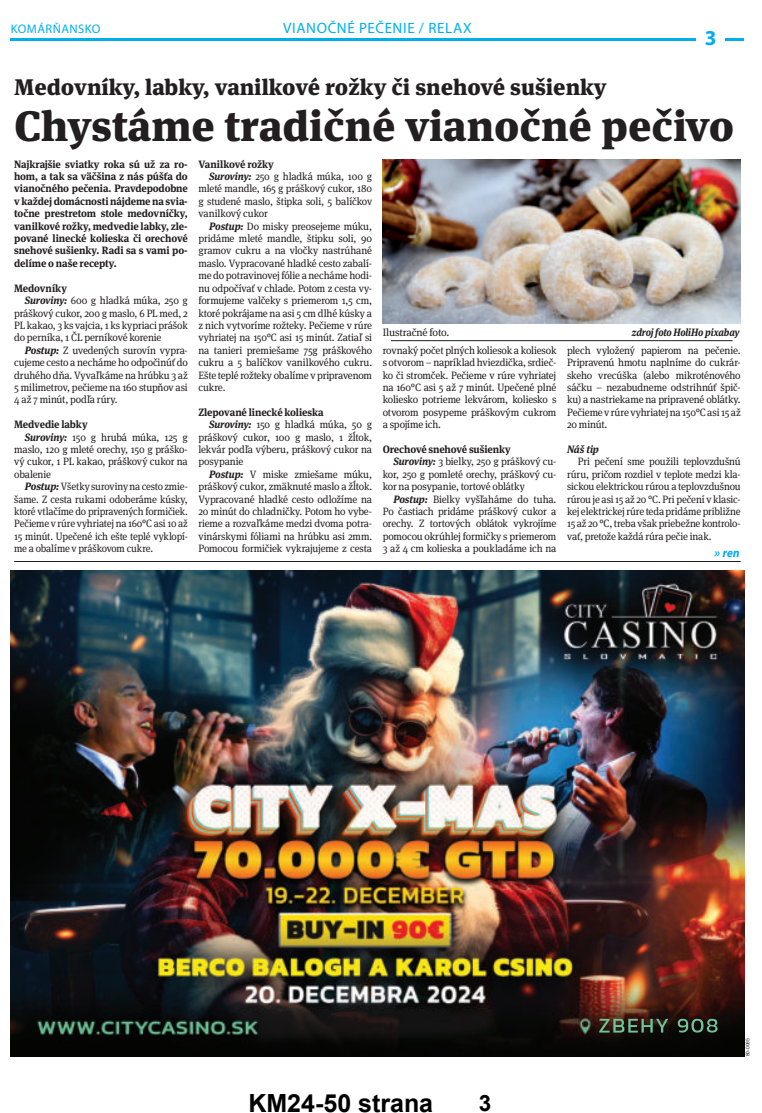
<style>
.page{position:relative;width:762px;height:1113px;background:#fff}
.page>*{position:absolute;margin:0;border:0;box-sizing:border-box;transform-origin:0 0}
.t1{font:900 42.5px "Meta Serif Pro";color:#231f20}
.t2{font:700 25px "Arial";color:#000}
.t3{font:900 22.5px "Meta Serif Pro";color:#231f20}
.t4{font:700 22.5px "Arial";color:#000}
.t5{font:700 21.25px "Myriad Pro";color:#00aeef}
.t6{font:15px "Myriad Pro";letter-spacing:.045em;color:#00aeef}
.t7{font:12.5px "Myriad Pro";letter-spacing:.035em;color:#00aeef}
.t8{font:italic 700 12.5px "Myriad Pro";color:#00aeef}
.t9{font:10.62px/12.4px "Meta Serif Pro";letter-spacing:-.015em;color:#231f20;text-align:justify;scale:.96 1}
.t10{font:700 10.62px/12.4px "Meta Serif Pro";letter-spacing:-.01em;color:#231f20;text-align:justify;scale:.96 1}
.t11{font:10.62px/12.4px "Meta Serif Pro";letter-spacing:-.015em;color:#231f20;text-align:justify;scale:.95 1}
.t12{font:10.62px "Meta Serif Pro";letter-spacing:-.015em;color:#231f20;scale:.94 1}
.t13{font:italic 700 10.62px "Meta Serif Pro";letter-spacing:-.015em;color:#231f20;scale:.9 1}
.t14{font:10.62px "Meta Serif Pro";letter-spacing:-.015em;color:#231f20}
.t15{font:italic 700 10.62px "Meta Serif Pro";letter-spacing:-.015em;color:#231f20;scale:.96 1}
.t16{font:5px "Arial";color:#231f20}
.s1{font-weight:700;font-style:italic}
</style>
<div class="page">
<hr style="left:11px;top:38px;width:733px;height:3px;background:#00aeef">
<div style="left:696px;top:29px;width:29px;height:18px;background:#fff"></div>
<hr style="left:14px;top:561px;width:727px;height:1px;background:#231f20">
<img style="left:383px;top:159px;width:358px;height:164px">
<hr style="left:391px;top:340px;width:341px;height:1px;background:#231f20">
<img style="left:11px;top:570px;width:733px;height:486px">
<img style="left:599px;top:1018px;width:118px;height:14px">
<p class="t7" style="left:11px;top:21px;width:91px">KOMÁRŇANSKO</p>
<h3 class="t6" style="left:283px;top:19px;width:190px">VIANOČNÉ PEČENIE / RELAX</h3>
<h3 class="t5" style="left:705px;top:25px;width:13px">3</h3>
<h3 class="t3" style="left:14px;top:77px;width:594px">Medovníky, labky, vanilkové rožky či snehové sušienky</h3>
<h1 class="t1" style="left:14px;top:108px;width:721px">Chystáme tradičné vianočné pečivo</h1>
<p class="t10" style="left:14px;top:158px;width:182px">Najkrajšie sviatky roka sú už za ro&shy;hom, a tak sa väčšina z nás púšťa do vianočného pečenia. Pravdepodobne v každej domácnosti nájdeme na svia&shy;točne prestretom stole medovníčky, vanilkové rožky, medvedie labky, zle&shy;pované linecké kolieska či orechové snehové sušienky. Radi sa s vami po&shy;delíme o naše recepty.</p>
<p class="t10" style="left:14px;top:282px;width:57px">Medovníky</p>
<p class="t9" style="left:25px;top:294px;width:171px"><span class="s1">Suroviny:</span> 600 g hladká múka, 250 g</p>
<p class="t9" style="left:14px;top:306px;width:182px">práškový cukor, 200 g maslo, 6 PL med, 2</p>
<p class="t9" style="left:14px;top:319px;width:182px">PL kakao, 3 ks vajcia, 1 ks kypriaci prášok</p>
<p class="t9" style="left:14px;top:331px;width:155px">do perníka, 1 ČL perníkové korenie</p>
<p class="t9" style="left:25px;top:344px;width:171px"><span class="s1">Postup:</span> Z uvedených surovín vypra-</p>
<p class="t9" style="left:14px;top:356px;width:182px">cujeme cesto a necháme ho odpočinúť do</p>
<p class="t9" style="left:14px;top:368px;width:182px">druhého dňa. Vyvaľkáme na hrúbku 3 až</p>
<p class="t9" style="left:14px;top:381px;width:182px">5 milimetrov, pečieme na 160 stupňov asi</p>
<p class="t9" style="left:14px;top:393px;width:109px">4 až 7 minút, podľa rúry.</p>
<p class="t10" style="left:14px;top:419px;width:78px">Medvedie labky</p>
<p class="t9" style="left:25px;top:430px;width:171px"><span class="s1">Suroviny:</span> 150 g hrubá múka, 125 g</p>
<p class="t9" style="left:14px;top:443px;width:182px">maslo, 120 g mleté orechy, 150 g práško-</p>
<p class="t9" style="left:14px;top:455px;width:182px">vý cukor, 1 PL kakao, práškový cukor na</p>
<p class="t9" style="left:14px;top:468px;width:40px">obalenie</p>
<p class="t12" style="left:25px;top:480px;width:175px"><span class="s1">Postup:</span> Všetky suroviny na cesto zmie-</p>
<p class="t12" style="left:14px;top:493px;width:186px">šame. Z cesta rukami odoberáme kúsky,</p>
<p class="t12" style="left:14px;top:505px;width:186px">ktoré vtlačíme do pripravených formičiek.</p>
<p class="t12" style="left:14px;top:518px;width:186px">Pečieme v rúre vyhriatej na 160°C asi 10 až</p>
<p class="t12" style="left:14px;top:530px;width:186px">15 minút. Upečené ich ešte teplé vyklopí-</p>
<p class="t12" style="left:14px;top:542px;width:149px">me a obalíme v práškovom cukre.</p>
<p class="t10" style="left:198px;top:158px;width:80px">Vanilkové rožky</p>
<p class="t9" style="left:209px;top:170px;width:171px"><span class="s1">Suroviny:</span> 250 g hladká múka, 100 g</p>
<p class="t9" style="left:198px;top:182px;width:182px">mleté mandle, 165 g práškový cukor, 180</p>
<p class="t9" style="left:198px;top:195px;width:182px">g studené maslo, štipka soli, 5 balíčkov</p>
<p class="t9" style="left:198px;top:207px;width:74px">vanilkový cukor</p>
<p class="t9" style="left:209px;top:220px;width:171px"><span class="s1">Postup:</span> Do misky preosejeme múku,</p>
<p class="t9" style="left:198px;top:232px;width:182px">pridáme mleté mandle, štipku soli, 90</p>
<p class="t9" style="left:198px;top:244px;width:182px">gramov cukru a na vločky nastrúhané</p>
<p class="t9" style="left:198px;top:257px;width:182px">maslo. Vypracované hladké cesto zabalí-</p>
<p class="t9" style="left:198px;top:269px;width:182px">me do potravinovej fólie a necháme hodi-</p>
<p class="t9" style="left:198px;top:282px;width:182px">nu odpočívať v chlade. Potom z cesta vy-</p>
<p class="t9" style="left:198px;top:294px;width:182px">formujeme valčeky s priemerom 1,5 cm,</p>
<p class="t9" style="left:198px;top:306px;width:182px">ktoré pokrájame na asi 5 cm dlhé kúsky a</p>
<p class="t9" style="left:198px;top:319px;width:182px">z nich vytvoríme rožteky. Pečieme v rúre</p>
<p class="t9" style="left:198px;top:331px;width:182px">vyhriatej na 150°C asi 15 minút. Zatiaľ si</p>
<p class="t9" style="left:198px;top:344px;width:182px">na tanieri premiešame 75g práškového</p>
<p class="t9" style="left:198px;top:356px;width:182px">cukru a 5 balíčkov vanilkového cukru.</p>
<p class="t9" style="left:198px;top:368px;width:182px">Ešte teplé rožteky obalíme v pripravenom</p>
<p class="t9" style="left:198px;top:381px;width:30px">cukre.</p>
<p class="t10" style="left:198px;top:406px;width:132px">Zlepované linecké kolieska</p>
<p class="t9" style="left:209px;top:418px;width:171px"><span class="s1">Suroviny:</span> 150 g hladká múka, 50 g</p>
<p class="t9" style="left:198px;top:430px;width:182px">práškový cukor, 100 g maslo, 1 žĺtok,</p>
<p class="t9" style="left:198px;top:443px;width:182px">lekvár podľa výberu, práškový cukor na</p>
<p class="t9" style="left:198px;top:455px;width:48px">posypanie</p>
<p class="t9" style="left:209px;top:468px;width:171px"><span class="s1">Postup:</span> V miske zmiešame múku,</p>
<p class="t9" style="left:198px;top:480px;width:182px">práškový cukor, zmäknuté maslo a žĺtok.</p>
<p class="t9" style="left:198px;top:492px;width:182px">Vypracované hladké cesto odložíme na</p>
<p class="t9" style="left:198px;top:505px;width:182px">20 minút do chladničky. Potom ho vybe-</p>
<p class="t9" style="left:198px;top:517px;width:182px">rieme a rozvaľkáme medzi dvoma potra-</p>
<p class="t9" style="left:198px;top:530px;width:182px">vinárskymi fóliami na hrúbku asi 2mm.</p>
<p class="t9" style="left:198px;top:542px;width:182px">Pomocou formičiek vykrajujeme z cesta</p>
<p class="t14" style="left:383px;top:326px;width:68px">Ilustračné foto.</p>
<p class="t13" style="left:632px;top:328px;width:121px">zdroj foto HoliHo pixabay</p>
<p class="t9" style="left:567px;top:344px;width:182px">plech vyložený papierom na pečenie.<br>Pripravenú hmotu naplníme do cukrár&shy;skeho vrecúška (alebo mikroténového sáčku – nezabudneme odstrihnúť špič&shy;ku) a nastriekame na pripravené oblátky.<br>Pečieme v rúre vyhriatej na 150°C asi 15 až 20 minút.</p>
<p class="t15" style="left:567px;top:445px;width:35px">Náš tip</p>
<p class="t11" style="left:567px;top:455px;width:184px;text-indent:11px">Pri pečení sme použili teplovzdušnú rúru, pričom rozdiel v teplote medzi kla&shy;sickou elektrickou rúrou a teplovzdušnou rúrou je asi 15 až 20 °C. Pri pečení v klasic&shy;kej elektrickej rúre teda pridáme približne 15 až 20 °C, treba však priebežne kontrolo&shy;vať, pretože každá rúra pečie inak.</p>
<p class="t8" style="left:714px;top:545px;width:28px">» ren</p>
<p class="t9" style="left:383px;top:344px;width:182px">rovnaký počet plných koliesok a koliesok s otvorom – napríklad hviezdička, srdieč&shy;ko či stromček. Pečieme v rúre vyhriatej na 160°C asi 5 až 7 minút. Upečené plné koliesko potrieme lekvárom, koliesko s otvorom posypeme práškovým cukrom a spojíme ich.</p>
<p class="t10" style="left:383px;top:444px;width:135px">Orechové snehové sušienky</p>
<p class="t9" style="left:393px;top:455px;width:171px"><span class="s1">Suroviny:</span> 3 bielky, 250 g práškový cu-</p>
<p class="t9" style="left:383px;top:468px;width:182px">kor, 250 g pomleté orechy, práškový cu-</p>
<p class="t9" style="left:383px;top:480px;width:149px">kor na posypanie, tortové oblátky</p>
<p class="t9" style="left:393px;top:493px;width:171px"><span class="s1">Postup:</span> Bielky vyšľaháme do tuha.</p>
<p class="t9" style="left:383px;top:505px;width:182px">Po častiach pridáme práškový cukor a</p>
<p class="t9" style="left:383px;top:517px;width:182px">orechy. Z tortových oblátok vykrojíme</p>
<p class="t9" style="left:383px;top:530px;width:182px">pomocou okrúhlej formičky s priemerom</p>
<p class="t9" style="left:383px;top:542px;width:182px">3 až 4 cm kolieska a poukladáme ich na</p>
<h2 class="t2" style="left:248px;top:1088px;width:186px">KM24-50 strana</h2>
<h3 class="t4" style="left:479px;top:1090px;width:14px">3</h3>
<p class="t16" style="left:745px;top:1056px;width:20px;rotate:-90deg">80-0065</p>
</div>
